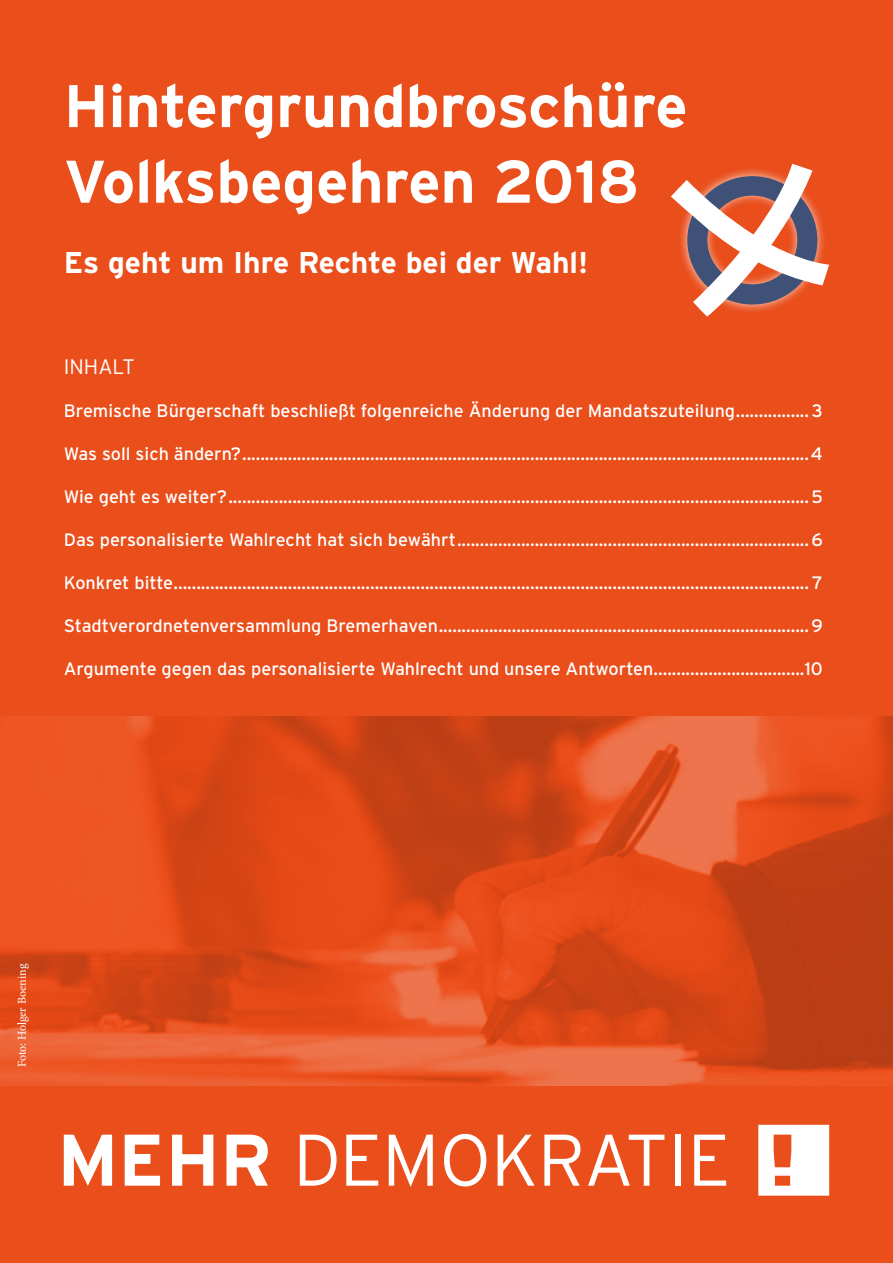
<style>
.page{position:relative;width:893px;height:1263px;background:#e94e1b}
.page>*{position:absolute;margin:0;border:0;box-sizing:border-box;transform-origin:0 0}
.t1{font:700 60px/75.6px "Interstate";color:#fff}
.t2{font:700 30px "Interstate";color:#fff}
.t3{font:300 21px "Interstate";color:#fff}
.t4{font:18px "Interstate";color:#fff}
.t5{font:12px "Minion Pro";letter-spacing:-.005em;color:#fff}
</style>
<div class="page">
<svg style="left:64px;top:1135px;width:48px;height:51px"></svg>
<svg style="left:125px;top:1135px;width:35px;height:51px"></svg>
<svg style="left:172px;top:1135px;width:41px;height:51px"></svg>
<svg style="left:226px;top:1135px;width:42px;height:51px"></svg>
<svg style="left:300px;top:1135px;width:37px;height:51px"></svg>
<svg style="left:346px;top:1135px;width:32px;height:51px"></svg>
<svg style="left:389px;top:1135px;width:44px;height:52px"></svg>
<svg style="left:444px;top:1134px;width:42px;height:52px"></svg>
<svg style="left:498px;top:1135px;width:37px;height:51px"></svg>
<svg style="left:544px;top:1135px;width:36px;height:51px"></svg>
<svg style="left:588px;top:1135px;width:76px;height:51px"></svg>
<div style="left:675px;top:1135px;width:5px;height:51px;background:#fff"></div>
<svg style="left:694px;top:1135px;width:32px;height:51px"></svg>
<svg style="left:758px;top:1125px;width:71px;height:71px;background:#fbe4dc"></svg>
<img style="left:0;top:716px;width:893px;height:369px">
<svg style="left:671px;top:164px;width:158px;height:153px"></svg>
<h1 class="t1" style="left:64px;top:68px;width:625px">Hintergrundbroschüre<br>Volksbegehren 2018</h1>
<h2 class="t2" style="left:64px;top:245px;width:526px">Es geht um Ihre Rechte bei der Wahl!</h2>
<p class="t3" style="left:64px;top:355px;width:73px">INHALT</p>
<p class="t4" style="left:64px;top:401px;width:761px">Bremische Bürgerschaft beschließt folgenreiche Änderung der Mandatszuteilung................ 3</p>
<p class="t4" style="left:64px;top:444px;width:761px">Was soll sich ändern?............................................................................................................................4</p>
<p class="t4" style="left:64px;top:487px;width:761px">Wie geht es weiter?...............................................................................................................................5</p>
<p class="t4" style="left:64px;top:529px;width:761px">Das personalisierte Wahlrecht hat sich bewährt.............................................................................6</p>
<p class="t4" style="left:64px;top:572px;width:761px">Konkret bitte........................................................................................................................................... 7</p>
<p class="t4" style="left:64px;top:615px;width:761px">Stadtverordnetenversammlung Bremerhaven.................................................................................9</p>
<p class="t4" style="left:64px;top:658px;width:761px">Argumente gegen das personalisierte Wahlrecht und unsere Antworten.................................10</p>
<p class="t5" style="left:14px;top:1067px;width:105px;rotate:-90deg">Foto: Holger Boening</p>
</div>
